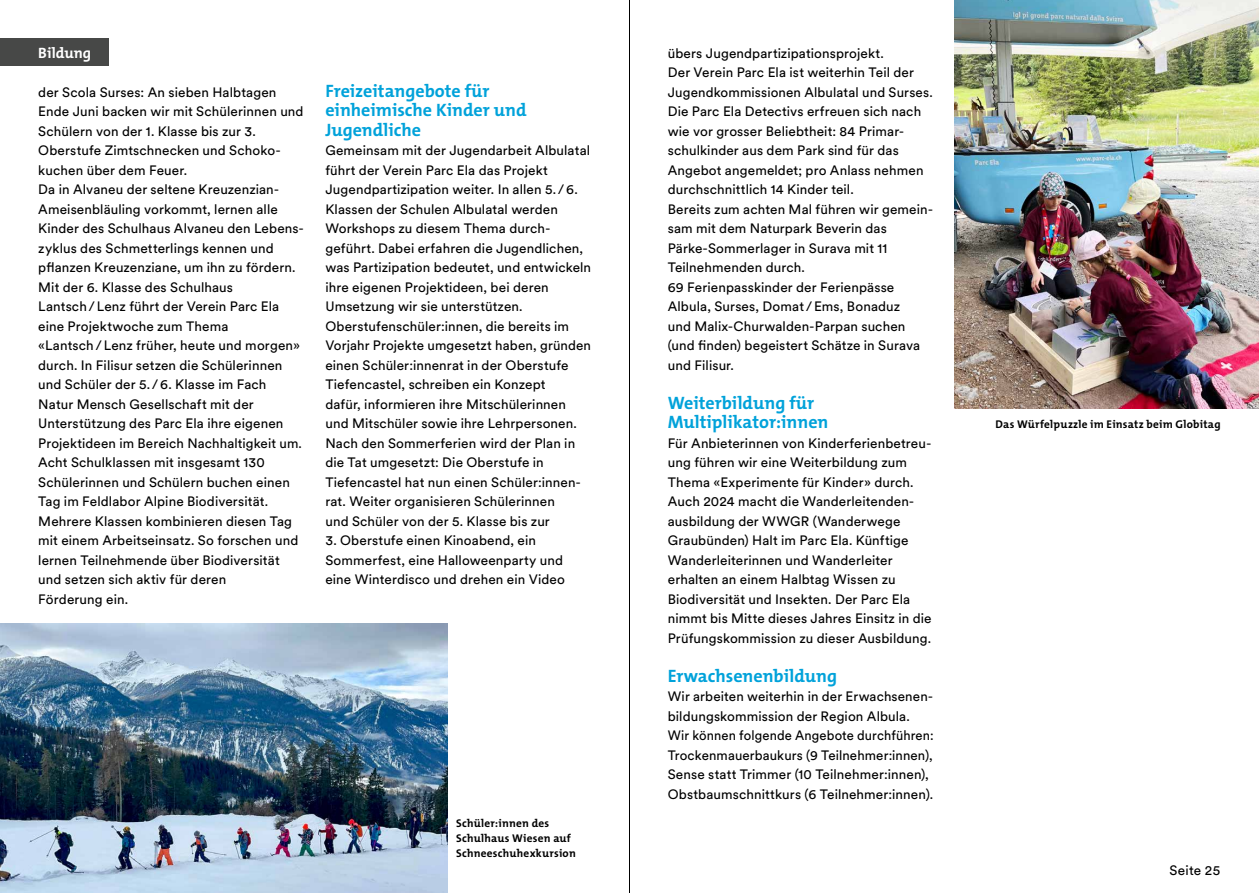
<style>
.page{position:relative;width:1259px;height:893px;background:#fff}
.page>*{position:absolute;margin:0;border:0;box-sizing:border-box;transform-origin:0 0}
.t1{font:700 18px/19.5px "The Mix B W7";color:#00a2da}
.t2{font:700 15px "The Mix B W7";color:#fff}
.t3{font:13.5px/19.5px "Circulargraubuenden";letter-spacing:.01em;color:#000}
.t4{font:700 11.25px/15px "The Mix B W7";letter-spacing:.02em;color:#000}
</style>
<div class="page">
<div style="left:0;top:38px;width:108px;height:28px;background:#474847"></div>
<img style="left:0;top:623px;width:448px;height:270px">
<img style="left:955px;top:0;width:304px;height:409px">
<hr style="left:629px;top:0;width:1px;height:893px;background:#000">
<p class="t2" style="left:38px;top:43px;width:54px">Bildung</p>
<p class="t3" style="left:38px;top:82px;width:267px">der Scola Surses: An sieben Halbtagen Ende Juni backen wir mit Schülerinnen und Schülern von der 1. Klasse bis zur 3.<br>Oberstufe Zimtschnecken und Schoko&shy;kuchen über dem Feuer.<br>Da in Alvaneu der seltene Kreuzenzian-Ameisenbläuling vorkommt, lernen alle Kinder des Schulhaus Alvaneu den Lebens&shy;zyklus des Schmetterlings kennen und pflanzen Kreuzenziane, um ihn zu fördern.<br>Mit der 6. Klasse des Schulhaus Lantsch/Lenz führt der Verein Parc Ela eine Projektwoche zum Thema «Lantsch/Lenz früher, heute und morgen» durch. In Filisur setzen die Schülerinnen und Schüler der 5. /6. Klasse im Fach Natur Mensch Gesellschaft mit der Unterstützung des Parc Ela ihre eigenen Projektideen im Bereich Nachhaltigkeit um.<br>Acht Schulklassen mit insgesamt 130<br>Schülerinnen und Schülern buchen einen Tag im Feldlabor Alpine Biodiversität.<br>Mehrere Klassen kombinieren diesen Tag mit einem Arbeitseinsatz. So forschen und lernen Teilnehmende über Biodiversität und setzen sich aktiv für deren<br>Förderung ein.</p>
<h1 class="t1" style="left:325px;top:81px;width:203px">Freizeitangebote für einheimische Kinder und<br>Jugendliche</h1>
<p class="t3" style="left:325px;top:140px;width:267px">Gemeinsam mit der Jugendarbeit Albulatal führt der Verein Parc Ela das Projekt Jugendpartizipation weiter. In allen 5. /6.<br>Klassen der Schulen Albulatal werden Workshops zu diesem Thema durch&shy;geführt. Dabei erfahren die Jugendlichen, was Partizipation bedeutet, und entwickeln ihre eigenen Projektideen, bei deren Umsetzung wir sie unterstützen.<br>Oberstufenschüler:innen, die bereits im Vorjahr Projekte umgesetzt haben, gründen einen Schüler:innenrat in der Oberstufe Tiefencastel, schreiben ein Konzept<br>dafür, informieren ihre Mitschülerinnen und Mitschüler sowie ihre Lehrpersonen.<br>Nach den Sommerferien wird der Plan in die Tat umgesetzt: Die Oberstufe in Tiefencastel hat nun einen Schüler:innen&shy;rat. Weiter organisieren Schülerinnen<br>und Schüler von der 5. Klasse bis zur</p>
<p class="t3" style="left:325px;top:530px;width:241px">3. Oberstufe einen Kinoabend, ein<br>Sommerfest, eine Halloweenparty und eine Winterdisco und drehen ein Video</p>
<p class="t4" style="left:456px;top:816px;width:121px">Schüler:innen des<br>Schulhaus Wiesen auf<br>Schneeschuhexkursion</p>
<p class="t3" style="left:668px;top:43px;width:267px">übers Jugendpartizipationsprojekt.<br>Der Verein Parc Ela ist weiterhin Teil der Jugendkommissionen Albulatal und Surses.<br>Die Parc Ela Detectivs erfreuen sich nach wie vor grosser Beliebtheit: 84 Primar&shy;schulkinder aus dem Park sind für das Angebot angemeldet; pro Anlass nehmen durchschnittlich 14 Kinder teil.<br>Bereits zum achten Mal führen wir gemein&shy;sam mit dem Naturpark Beverin das Pärke-Sommerlager in Surava mit 11<br>Teilnehmenden durch.<br>69 Ferienpasskinder der Ferienpässe Albula, Surses, Domat /Ems, Bonaduz<br>und Malix-Churwalden-Parpan suchen (und finden) begeistert Schätze in Surava und Filisur.</p>
<h1 class="t1" style="left:668px;top:393px;width:162px">Weiterbildung für<br>Multiplikator:innen</h1>
<p class="t3" style="left:668px;top:433px;width:265px">Für Anbieterinnen von Kinderferienbetreu&shy;ung führen wir eine Weiterbildung zum Thema «Experimente für Kinder» durch.<br>Auch 2024 macht die Wanderleitenden&shy;ausbildung der WWGR (Wanderwege Graubünden) Halt im Parc Ela. Künftige Wanderleiterinnen und Wanderleiter erhalten an einem Halbtag Wissen zu Biodiversität und Insekten. Der Parc Ela nimmt bis Mitte dieses Jahres Einsitz in die Prüfungskommission zu dieser Ausbildung.</p>
<h1 class="t1" style="left:668px;top:666px;width:171px">Erwachsenenbildung</h1>
<p class="t3" style="left:668px;top:686px;width:267px">Wir arbeiten weiterhin in der Erwachsenen&shy;bildungskommission der Region Albula.<br>Wir können folgende Angebote durchführen:<br>Trockenmauerbaukurs (9 Teilnehmer:innen), Sense statt Trimmer (10 Teilnehmer:innen), Obstbaumschnittkurs (6 Teilnehmer:innen).</p>
<p class="t4" style="left:995px;top:417px;width:227px">Das Würfelpuzzle im Einsatz beim Globitag</p>
<p class="t3" style="left:1169px;top:860px;width:52px">Seite 25</p>
</div>
